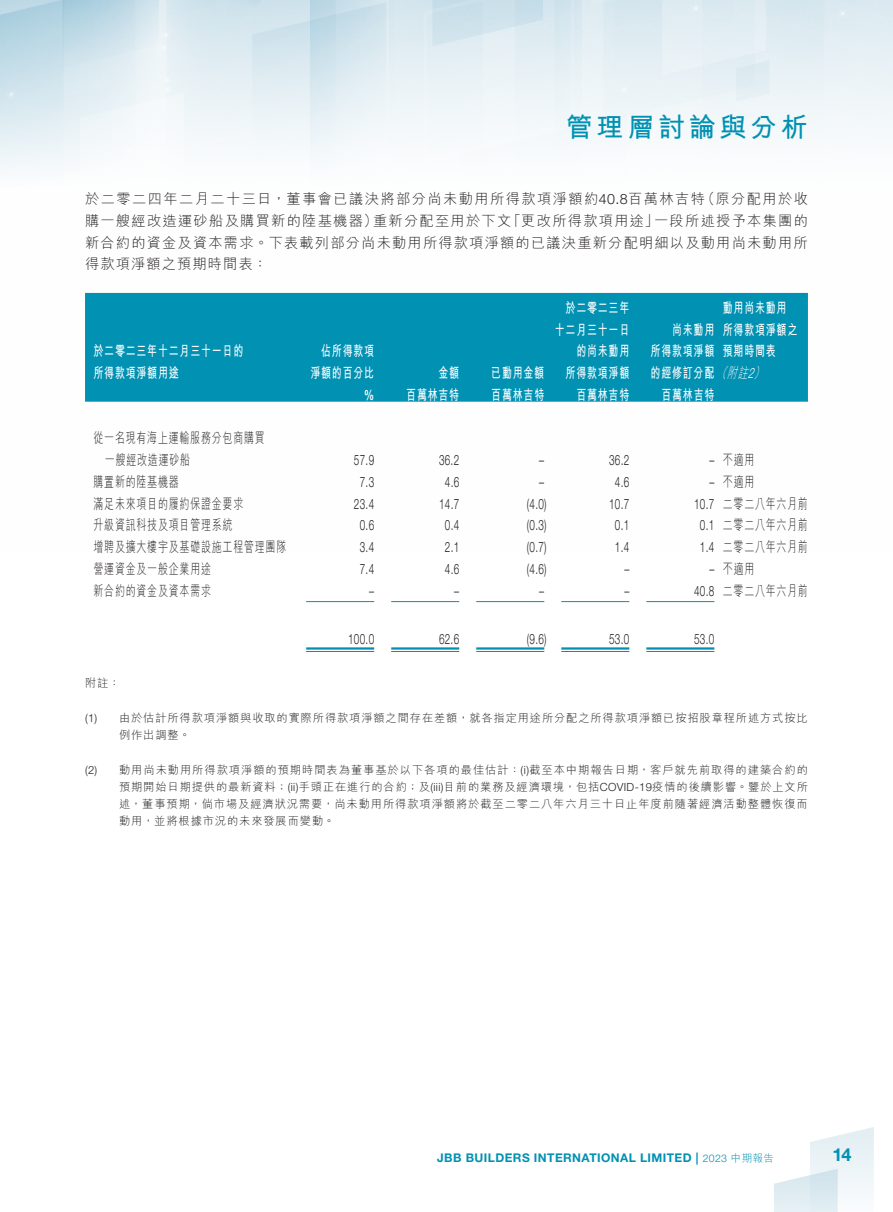
<style>
.page{position:relative;width:893px;height:1212px;background:#fff}
.page>*{position:absolute;margin:0;border:0;box-sizing:border-box;transform-origin:0 0}
.t1{font:700 27px "M Hei HK";letter-spacing:.14em;color:#0091b3}
.t2{font:700 18px "Helvetica Neue LT Std";color:#0091b3}
.t3{font:300 14.25px "M Hei HK";letter-spacing:.08em;color:#231f20;scale:.7 1}
.t4{font:300 14.25px "Helvetica Neue LT Std";letter-spacing:.03em;color:#231f20;scale:.7 1}
.t5{font:700 14.25px/21.8px "M Hei HK";letter-spacing:.08em;color:#fff;scale:.7 1}
.t6{font:300 14.25px/21.8px "M Hei HK";letter-spacing:.08em;color:#231f20}
.t7{font:300 14.25px/21.8px "M Hei HK";letter-spacing:.1em;color:#231f20}
.t8{font:italic 300 14.25px "M Hei HK";color:#fff;scale:.7 1}
.t9{font:700 14.25px "Helvetica Neue LT Std";color:#fff;scale:.7 1}
.t10{font:700 12px "Helvetica Neue LT Std";letter-spacing:.035em;color:#0091b3}
.t11{font:300 11.25px/17.2px "M Hei HK";letter-spacing:.08em;color:#231f20;text-align:justify}
.t12{font:300 11.25px "Helvetica Neue LT Std";color:#231f20}
.t13{font:300 10.5px "Helvetica Neue LT Std";color:#0091b3}
.s1{font-family:"Helvetica Neue LT Std"}
.s2{font-weight:300;font-style:italic}
.s3{font-family:"M Hei HK"}
</style>
<div class="page">
<svg style="left:774px;top:1127px;width:100px;height:85px"></svg>
<div style="left:85px;top:293px;width:723px;height:109px;background:#0091b3"></div>
<hr style="left:306px;top:601px;width:68px;height:1px;background:#0091b3">
<hr style="left:391px;top:601px;width:68px;height:1px;background:#0091b3">
<hr style="left:476px;top:601px;width:68px;height:1px;background:#0091b3">
<hr style="left:561px;top:601px;width:68px;height:1px;background:#0091b3">
<hr style="left:646px;top:601px;width:68px;height:1px;background:#0091b3">
<hr style="left:306px;top:647px;width:68px;height:3px;background:#0091b3">
<hr style="left:306px;top:651px;width:68px;height:1px;background:#0091b3">
<hr style="left:391px;top:647px;width:68px;height:3px;background:#0091b3">
<hr style="left:391px;top:651px;width:68px;height:1px;background:#0091b3">
<hr style="left:476px;top:647px;width:68px;height:3px;background:#0091b3">
<hr style="left:476px;top:651px;width:68px;height:1px;background:#0091b3">
<hr style="left:561px;top:647px;width:68px;height:3px;background:#0091b3">
<hr style="left:561px;top:651px;width:68px;height:1px;background:#0091b3">
<hr style="left:646px;top:647px;width:68px;height:3px;background:#0091b3">
<hr style="left:646px;top:651px;width:68px;height:1px;background:#0091b3">
<h1 class="t1" style="left:566px;top:107px;width:244px">管理層討論與分析</h1>
<p class="t6" style="left:701px;top:188px;width:109px">（原分配用於收</p>
<p class="t7" style="left:654px;top:188px;width:155px;text-indent:-569px">於二零二四年二月二十三日，董事會已議決將部分尚未動用所得款項淨額約<span class="s1">40.8</span>百萬林吉特<br>一段所述授予本集團的</p>
<p class="t6" style="left:85px;top:209px;width:724px">購一艘經改造運砂船及購買新的陸基機器）<br>新合約的資金及資本需求。下表載列部分尚未動用所得款項淨額的已議決重新分配明細以及動用尚未動用所得款項淨額之預期時間表：</p>
<p class="t6" style="left:373px;top:209px;width:140px">重新分配至用於下文</p>
<p class="t6" style="left:507px;top:209px;width:154px">「更改所得款項用途」</p>
<p class="t5" style="left:94px;top:339px;width:215px">於二零二三年十二月三十一日的所得款項淨額用途</p>
<p class="t5" style="left:321px;top:339px;width:77px">佔所得款項</p>
<p class="t5" style="left:310px;top:361px;width:93px">淨額的百分比</p>
<p class="t5" style="left:438px;top:361px;width:31px">金額</p>
<p class="t5" style="left:491px;top:361px;width:77px">已動用金額</p>
<p class="t5" style="left:555px;top:295px;width:108px;text-align:right">於二零二三年十二月三十一日的尚未動用<br>所得款項淨額</p>
<p class="t5" style="left:723px;top:295px;width:93px">動用尚未動用</p>
<p class="t5" style="left:723px;top:317px;width:108px">所得款項淨額之</p>
<p class="t5" style="left:723px;top:339px;width:77px">預期時間表</p>
<p class="t8" style="left:748px;top:366px;width:29px">(<span class="s1">2</span></p>
<p class="t5" style="left:651px;top:317px;width:115px;text-indent:22px">尚未動用<br>所得款項淨額<br>的經修訂分配<span class="s2">（</span></p>
<p class="t8" style="left:727px;top:366px;width:37px">附註</p>
<p class="t9" style="left:364px;top:386px;width:16px">%</p>
<p class="t5" style="left:406px;top:382px;width:77px">百萬林吉特</p>
<p class="t5" style="left:491px;top:382px;width:77px">百萬林吉特</p>
<p class="t5" style="left:576px;top:382px;width:77px">百萬林吉特</p>
<p class="t5" style="left:661px;top:382px;width:77px">百萬林吉特</p>
<p class="t3" style="left:94px;top:431px;width:246px">從一名現有海上運輸服務分包商購買</p>
<p class="t3" style="left:105px;top:453px;width:123px">一艘經改造運砂船</p>
<p class="t4" style="left:354px;top:451px;width:30px">57.9</p>
<p class="t4" style="left:439px;top:451px;width:30px">36.2</p>
<p class="t4" style="left:539px;top:451px;width:9px">–</p>
<p class="t4" style="left:609px;top:451px;width:30px">36.2</p>
<p class="t4" style="left:709px;top:451px;width:9px">–</p>
<p class="t3" style="left:723px;top:453px;width:46px">不適用</p>
<p class="t3" style="left:94px;top:474px;width:123px">購置新的陸基機器</p>
<p class="t4" style="left:360px;top:473px;width:22px">7.3</p>
<p class="t4" style="left:445px;top:473px;width:22px">4.6</p>
<p class="t4" style="left:539px;top:473px;width:9px">–</p>
<p class="t4" style="left:615px;top:473px;width:22px">4.6</p>
<p class="t4" style="left:709px;top:473px;width:9px">–</p>
<p class="t3" style="left:723px;top:474px;width:46px">不適用</p>
<p class="t3" style="left:94px;top:496px;width:215px">滿足未來項目的履約保證金要求</p>
<p class="t4" style="left:354px;top:495px;width:30px">23.4</p>
<p class="t4" style="left:439px;top:495px;width:30px">14.7</p>
<p class="t4" style="left:527px;top:495px;width:30px">(4.0)</p>
<p class="t4" style="left:609px;top:495px;width:30px">10.7</p>
<p class="t4" style="left:694px;top:495px;width:30px">10.7</p>
<p class="t3" style="left:723px;top:496px;width:123px">二零二八年六月前</p>
<p class="t3" style="left:94px;top:518px;width:200px">升級資訊科技及項目管理系統</p>
<p class="t4" style="left:360px;top:517px;width:22px">0.6</p>
<p class="t4" style="left:445px;top:517px;width:22px">0.4</p>
<p class="t4" style="left:527px;top:517px;width:30px">(0.3)</p>
<p class="t4" style="left:615px;top:517px;width:22px">0.1</p>
<p class="t4" style="left:700px;top:517px;width:22px">0.1</p>
<p class="t3" style="left:723px;top:518px;width:123px">二零二八年六月前</p>
<p class="t3" style="left:94px;top:540px;width:277px">增聘及擴大樓宇及基礎設施工程管理團隊</p>
<p class="t4" style="left:360px;top:538px;width:22px">3.4</p>
<p class="t4" style="left:445px;top:538px;width:22px">2.1</p>
<p class="t4" style="left:527px;top:538px;width:30px">(0.7)</p>
<p class="t4" style="left:615px;top:538px;width:22px">1.4</p>
<p class="t4" style="left:700px;top:538px;width:22px">1.4</p>
<p class="t3" style="left:723px;top:540px;width:123px">二零二八年六月前</p>
<p class="t3" style="left:94px;top:561px;width:169px">營運資金及一般企業用途</p>
<p class="t4" style="left:360px;top:560px;width:22px">7.4</p>
<p class="t4" style="left:445px;top:560px;width:22px">4.6</p>
<p class="t4" style="left:527px;top:560px;width:30px">(4.6)</p>
<p class="t4" style="left:624px;top:560px;width:9px">–</p>
<p class="t4" style="left:709px;top:560px;width:9px">–</p>
<p class="t3" style="left:723px;top:561px;width:46px">不適用</p>
<p class="t3" style="left:94px;top:583px;width:169px">新合約的資金及資本需求</p>
<p class="t11" style="left:85px;top:674px;width:36px">附註：</p>
<p class="t4" style="left:369px;top:582px;width:9px">–</p>
<p class="t4" style="left:454px;top:582px;width:9px">–</p>
<p class="t4" style="left:539px;top:582px;width:9px">–</p>
<p class="t4" style="left:624px;top:582px;width:9px">–</p>
<p class="t4" style="left:694px;top:582px;width:30px">40.8</p>
<p class="t3" style="left:723px;top:583px;width:123px">二零二八年六月前</p>
<p class="t4" style="left:348px;top:630px;width:39px">100.0</p>
<p class="t4" style="left:439px;top:630px;width:30px">62.6</p>
<p class="t4" style="left:527px;top:630px;width:30px">)9.6(</p>
<p class="t4" style="left:609px;top:630px;width:30px">53.0</p>
<p class="t4" style="left:694px;top:630px;width:30px">53.0</p>
<p class="t12" style="left:85px;top:711px;width:14px">1( )</p>
<p class="t12" style="left:85px;top:763px;width:14px">2( )</p>
<p class="t11" style="left:119px;top:709px;width:690px">由於估計所得款項淨額與收取的實際所得款項淨額之間存在差額，就各指定用途所分配之所得款項淨額已按招股章程所述方式按比</p>
<p class="t11" style="left:119px;top:726px;width:73px">例作出調整。</p>
<p class="t11" style="left:119px;top:760px;width:690px">動用尚未動用所得款項淨額的預期時間表為董事基於以下各項的最佳估計： <span class="s1">)i(</span> 截至本中期報告日期，客戶就先前取得的建築合約的</p>
<p class="t11" style="left:119px;top:778px;width:690px">預期開始日期提供的最新資料；<span class="s1">( )i i</span> 手頭正在進行的合約；及<span class="s1">(iii)</span>目前的業務及經濟環境，包括<span class="s1">COVID-19</span>疫情的後續影響。鑒於上文所述，董事預期，倘市場及經濟狀況需要，尚未動用所得款項淨額將於截至二零二八年六月三十日止年度前隨著經濟活動整體恢復而動用，並將根據市況的未來發展而變動。</p>
<p class="t10" style="left:437px;top:1150px;width:263px">JBB BUILDERS INTERNATIONAL LIMITED |</p>
<p class="t13" style="left:703px;top:1151px;width:73px">2023 <span class="s3">中期報告</span></p>
<h2 class="t2" style="left:832px;top:1144px;width:21px">14</h2>
</div>
